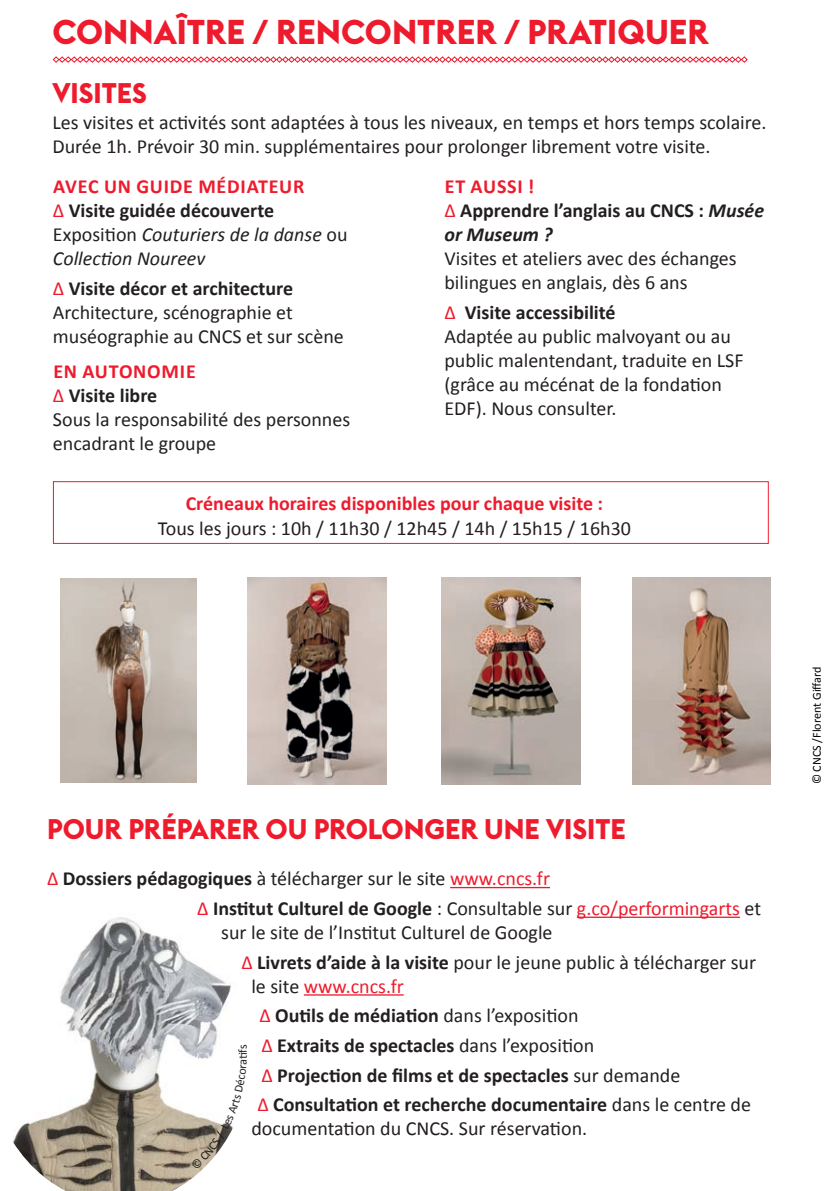
<style>
.page{position:relative;width:840px;height:1191px;background:#fff}
.page>*{position:absolute;margin:0;border:0;box-sizing:border-box;transform-origin:0 0}
.t1{font:700 34px "Euclid BP";color:#ee1b2d}
.t2{font:700 28px "Euclid BP";color:#ee1b2d}
.t3{font:20px/24px "Calibri";color:#231f20}
.t4{font:700 20px/29.6px "Calibri";color:#231f20}
.t5{font:italic 20px/24px "Calibri";color:#231f20}
.t6{font:700 20px "Calibri";color:#ee1b2d}
.t7{font:12.2px "Calibri";color:#000}
.s1{font-weight:700;font-style:normal;color:#ee1b2d}
.s2{font-style:normal;color:#ee1b2d}
.s3{font-weight:700;font-style:normal}
.s4{font-style:normal}
.s5{color:#ee1b2d}
.s6{font-weight:700}
.s7{font-weight:700;color:#ee1b2d}
.s8{font-weight:400;color:#ee1b2d}
.s9{font-style:italic}
.s10{font-weight:400}
</style>
<div class="page">
<div style="left:53px;top:481px;width:715px;height:63px;border:1px solid #ee1b2d"></div>
<svg style="left:52px;top:56px;width:695px;height:7px"></svg>
<hr style="left:450px;top:887px;width:99px;height:1px;background:#ee1b2d">
<hr style="left:576px;top:916px;width:163px;height:2px;background:#ee1b2d">
<hr style="left:303px;top:994px;width:100px;height:1px;background:#ee1b2d">
<img style="left:13px;top:917px;width:218px;height:274px">
<img style="left:60px;top:579px;width:136px;height:203px">
<img style="left:247px;top:577px;width:139px;height:207px">
<img style="left:441px;top:577px;width:138px;height:207px">
<img style="left:632px;top:577px;width:138px;height:207px">
<svg style="left:191px;top:1045px;width:42px;height:124px"></svg>
<h1 class="t1" style="left:52px;top:10px;width:50px">CONNA</h1>
<h1 class="t1" style="left:177px;top:10px;width:122px">ÎTRE / RENCONTRE</h1>
<h1 class="t1" style="left:475px;top:10px;width:71px">R / PRATI</h1>
<h1 class="t1" style="left:617px;top:10px;width:93px">QUER</h1>
<h2 class="t2" style="left:52px;top:75px;width:96px">VISITES</h2>
<p class="t3" style="left:52px;top:111px;width:715px">Les visites et activités sont adaptées à tous les niveaux, en temps et hors temps scolaire.<br>Durée 1h. Prévoir 30 min. supplémentaires pour prolonger librement votre visite.</p>
<p class="t5" style="left:53px;top:173px;width:296px"><span class="s1">Avec un guide médiateur<br></span><span class="s2">∆</span> <span class="s3">Visite guidée découverte<br></span><span class="s4">Exposition</span> Couturiers de la danse <span class="s4">ou<br></span>Collection Noureev</p>
<p class="t3" style="left:53px;top:276px;width:292px"><span class="s5">∆</span> <span class="s6">Visite décor et architecture<br></span>Architecture, scénographie et muséographie au CNCS et sur scène</p>
<p class="t3" style="left:53px;top:359px;width:298px"><span class="s7">en autonomi e<br></span><span class="s5">∆</span> <span class="s6">Visite libre<br></span>Sous la responsabilité des personnes encadrant le groupe</p>
<p class="t4" style="left:444px;top:174px;width:321px;line-height:24px"><span class="s5">et aussi !<br></span><span class="s8">∆</span> Apprendre l’anglais au CNCS : <span class="s9">Musée or Museum ?</span></p>
<p class="t3" style="left:444px;top:246px;width:293px">Visites et ateliers avec des échanges bilingues en anglais, dès 6 ans</p>
<p class="t3" style="left:444px;top:300px;width:300px"><span class="s5">∆</span> <span class="s6">Visite accessibilité<br></span>Adaptée au public malvoyant ou au public malentendant, traduite en LSF (grâce au mécénat de la fondation<br>EDF). Nous consulter.</p>
<p class="t6" style="left:186px;top:490px;width:418px">Créneaux horaires disponibles pour chaque visite :</p>
<p class="t3" style="left:158px;top:516px;width:474px">Tous les jours : 10h / 11h30 / 12h45 / 14h / 15h15 / 16h30</p>
<h2 class="t2" style="left:47px;top:811px;width:37px">POUR</h2>
<h2 class="t2" style="left:128px;top:811px;width:66px">PRÉPARER</h2>
<h2 class="t2" style="left:265px;top:811px;width:67px">OU PROLON</h2>
<h2 class="t2" style="left:424px;top:811px;width:79px">GER UNE</h2>
<h2 class="t2" style="left:545px;top:811px;width:15px">VISITE</h2>
<p class="t4" style="left:197px;top:864px;width:565px;text-indent:-150px"><span class="s8">∆</span> Dossiers pédagogiques <span class="s10">à télécharger sur le site</span> <span class="s8">www.cncs.fr<br>∆</span> Institut Culturel de Google <span class="s10">: Consultable sur</span> <span class="s8">g.co/performingarts</span> <span class="s10">et</span></p>
<p class="t3" style="left:241px;top:917px;width:516px;line-height:29.6px;text-indent:-20px">sur le site de l’Institut Culturel de Google<br><span class="s5">∆</span> <span class="s6">Livrets d’aide à la visite</span> pour le jeune public à télécharger sur</p>
<p class="t4" style="left:251px;top:971px;width:501px"><span class="s10">le site</span> <span class="s8">www.cncs.fr<br>∆</span> Outils de médiation <span class="s10">dans l’exposition<br></span><span class="s8">∆</span> Extraits de spectacles <span class="s10">dans l’exposition<br></span><span class="s8">∆</span> Projection de films et de spectacles <span class="s10">sur demande<br></span><span class="s8">∆</span> Consultation et recherche documentaire <span class="s10">dans le centre de</span></p>
<p class="t3" style="left:251px;top:1116px;width:337px">documentation du CNCS. Sur réservation.</p>
<p class="t7" style="left:808px;top:784px;width:119px;rotate:-90deg">© CNCS /Florent Giffard</p>
</div>
